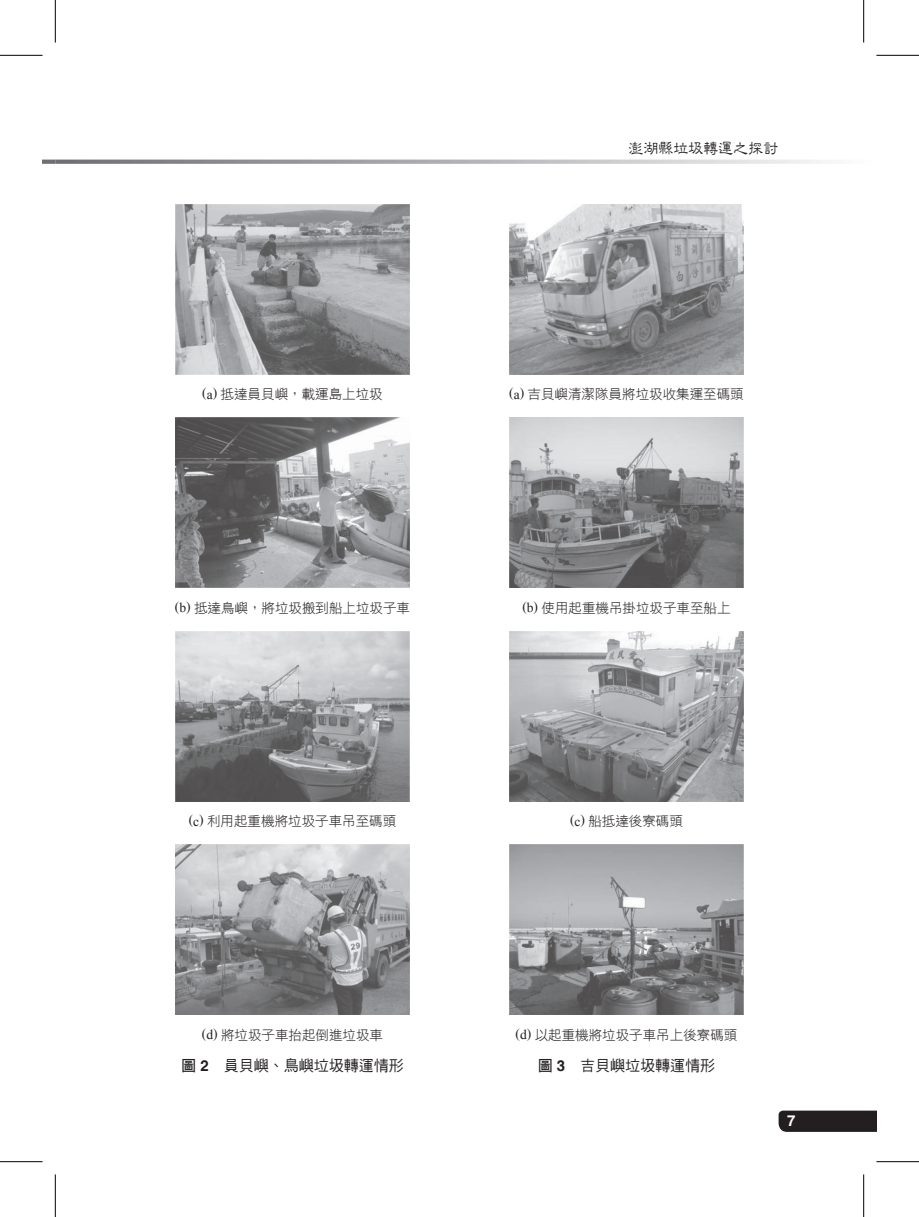
<style>
.page{position:relative;width:919px;height:1217px;background:#fff}
.page>*{position:absolute;margin:0;border:0;box-sizing:border-box;transform-origin:0 0}
.t1{font:500 18px "Jen Lei";color:#231f20;scale:.83 1}
.t2{font:15px "DF Hei W5 WIN BF";color:#231f20}
.t3{font:700 15px "Helvetica";color:#fff}
.t4{font:13.5px "DF Hei W3 WIN BF";color:#231f20}
.s1{font-family:"Times New Roman"}
.s2{font-family:"DF Hei W7 WIN BF"}
.s3{font-family:"Helvetica";font-weight:700}
</style>
<div class="page">
<div style="left:778px;top:1110px;width:98px;height:21px;background:#231f20"></div>
<svg style="left:55px;top:159px;width:770px;height:5px"></svg>
<div style="left:43px;top:159px;width:12px;height:5px;background:#6f7073"></div>
<img style="left:175px;top:204px;width:234px;height:170px">
<img style="left:175px;top:417px;width:234px;height:171px">
<img style="left:175px;top:631px;width:234px;height:170px">
<img style="left:175px;top:844px;width:234px;height:170px">
<img style="left:509px;top:204px;width:234px;height:170px">
<img style="left:509px;top:417px;width:234px;height:171px">
<img style="left:509px;top:631px;width:234px;height:170px">
<img style="left:509px;top:844px;width:234px;height:170px">
<hr style="left:0;top:55px;width:43px;height:1px;background:#000">
<hr style="left:876px;top:55px;width:42px;height:1px;background:#000">
<hr style="left:0;top:1161px;width:43px;height:1px;background:#000">
<hr style="left:876px;top:1161px;width:42px;height:1px;background:#000">
<hr style="left:55px;top:0;width:1px;height:43px;background:#000">
<hr style="left:55px;top:1174px;width:1px;height:42px;background:#000">
<hr style="left:863px;top:0;width:1px;height:43px;background:#000">
<hr style="left:863px;top:1174px;width:1px;height:42px;background:#000">
<h1 class="t1" style="left:628px;top:139px;width:182px">澎湖縣垃圾轉運之探討</h1>
<p class="t4" style="left:202px;top:387px;width:182px"><span class="s1">(a)</span> 抵達員貝嶼，載運島上垃圾</p>
<p class="t4" style="left:509px;top:387px;width:236px"><span class="s1">(a)</span> 吉貝嶼清潔隊員將垃圾收集運至碼頭</p>
<p class="t4" style="left:175px;top:600px;width:237px"><span class="s1">(b)</span> 抵達鳥嶼，將垃圾搬到船上垃圾子車</p>
<p class="t4" style="left:522px;top:600px;width:210px"><span class="s1">(b)</span> 使用起重機吊掛垃圾子車至船上</p>
<p class="t4" style="left:189px;top:814px;width:209px"><span class="s1">(c)</span> 利用起重機將垃圾子車吊至碼頭</p>
<p class="t4" style="left:570px;top:814px;width:114px"><span class="s1">(c)</span> 船抵達後寮碼頭</p>
<p class="t4" style="left:202px;top:1027px;width:183px"><span class="s1">(d)</span> 將垃圾子車抬起倒進垃圾車</p>
<p class="t2" style="left:181px;top:1057px;width:224px"><span class="s2">圖</span> <span class="s3">2</span> 員貝嶼、鳥嶼垃圾轉運情形</p>
<p class="t4" style="left:515px;top:1027px;width:223px"><span class="s1">(d)</span> 以起重機將垃圾子車吊上後寮碼頭</p>
<p class="t2" style="left:537px;top:1057px;width:179px"><span class="s2">圖</span> <span class="s3">3</span> 吉貝嶼垃圾轉運情形</p>
<p class="t3" style="left:787px;top:1111px;width:10px">7</p>
</div>
